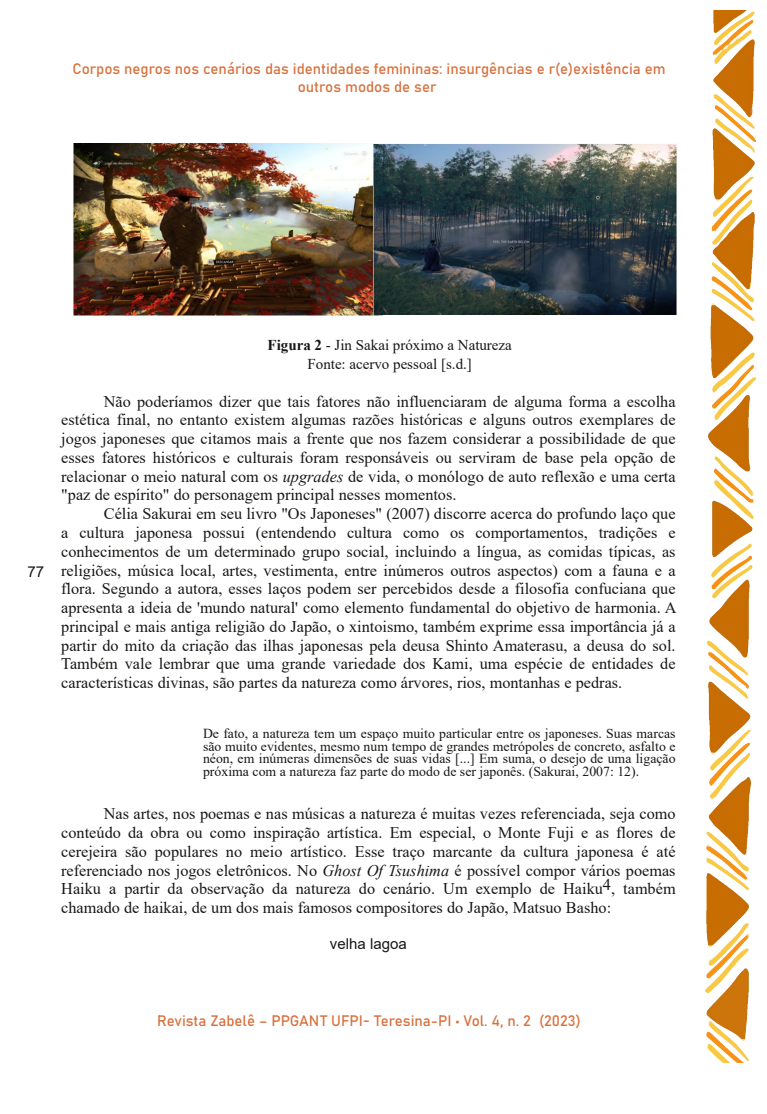
<style>
.page{position:relative;width:767px;height:1114px;background:#fff}
.page>*{position:absolute;margin:0;border:0;box-sizing:border-box;transform-origin:0 0}
.t1{font:16.25px/18.8px "Times New Roman";color:#181715;text-align:justify}
.t2{font:15px/18.8px "Bahnschrift";color:#d9713d;text-align:center}
.t3{font:15px/18.8px "Times New Roman";color:#181715;text-align:center}
.t4{font:15px "Arial";color:#181715}
.t5{font:13.75px/12.5px "Times New Roman";color:#181715;text-align:justify}
.s1{font-weight:700}
.s2{font-style:italic}
</style>
<div class="page">
<img style="left:705px;top:10px;width:50px;height:1052px">
<img style="left:74px;top:143px;width:308px;height:172px">
<img style="left:373px;top:143px;width:304px;height:171px">
<p class="t2" style="left:72px;top:60px;width:594px">Corpos negros nos cenários das identidades femininas: insurgências e r(e)existência em outros modos de ser</p>
<p class="t4" style="left:27px;top:563px;width:18px">77</p>
<p class="t3" style="left:267px;top:336px;width:246px"><span class="s1">Figura 2</span> - Jin Sakai próximo a Natureza<br>Fonte: acervo pessoal [s.d.]</p>
<p class="t1" style="left:61px;top:392px;width:616px;text-indent:43px">Não poderíamos dizer que tais fatores não influenciaram de alguma forma a escolha estética final, no entanto existem algumas razões históricas e alguns outros exemplares de jogos japoneses que citamos mais a frente que nos fazem considerar a possibilidade de que esses fatores históricos e culturais foram responsáveis ou serviram de base pela opção de relacionar o meio natural com os <span class="s2">upgrades</span> de vida, o monólogo de auto reflexão e uma certa "paz de espírito" do personagem principal nesses momentos.</p>
<p class="t1" style="left:61px;top:504px;width:616px;text-indent:43px">Célia Sakurai em seu livro "Os Japoneses" (2007) discorre acerca do profundo laço que a cultura japonesa possui (entendendo cultura como os comportamentos, tradições e conhecimentos de um determinado grupo social, incluindo a língua, as comidas típicas, as religiões, música local, artes, vestimenta, entre inúmeros outros aspectos) com a fauna e a flora. Segundo a autora, esses laços podem ser percebidos desde a filosofia confuciana que apresenta a ideia de 'mundo natural' como elemento fundamental do objetivo de harmonia. A principal e mais antiga religião do Japão, o xintoismo, também exprime essa importância já a partir do mito da criação das ilhas japonesas pela deusa Shinto Amaterasu, a deusa do sol.<br>Também vale lembrar que uma grande variedade dos Kami, uma espécie de entidades de características divinas, são partes da natureza como árvores, rios, montanhas e pedras.</p>
<p class="t5" style="left:203px;top:727px;width:474px">De fato, a natureza tem um espaço muito particular entre os japoneses. Suas marcas são muito evidentes, mesmo num tempo de grandes metrópoles de concreto, asfalto e néon, em inúmeras dimensões de suas vidas [...] Em suma, o desejo de uma ligação próxima com a natureza faz parte do modo de ser japonês. (Sakurai, 2007: 12).</p>
<p class="t1" style="left:61px;top:804px;width:616px;text-indent:43px">Nas artes, nos poemas e nas músicas a natureza é muitas vezes referenciada, seja como conteúdo da obra ou como inspiração artística. Em especial, o Monte Fuji e as flores de cerejeira são populares no meio artístico. Esse traço marcante da cultura japonesa é até referenciado nos jogos eletrônicos. No <span class="s2">Ghost Of Tsushima</span> é possível compor vários poemas Haiku a partir da observação da natureza do cenário. Um exemplo de Haiku4, também chamado de haikai, de um dos mais famosos compositores do Japão, Matsuo Basho:</p>
<p class="t4" style="left:330px;top:935px;width:78px">velha lagoa</p>
<p class="t2" style="left:157px;top:1012px;width:425px">Revista Zabelê – PPGANT UFPI- Teresina-PI • Vol. 4, n. 2 (2023)</p>
</div>
